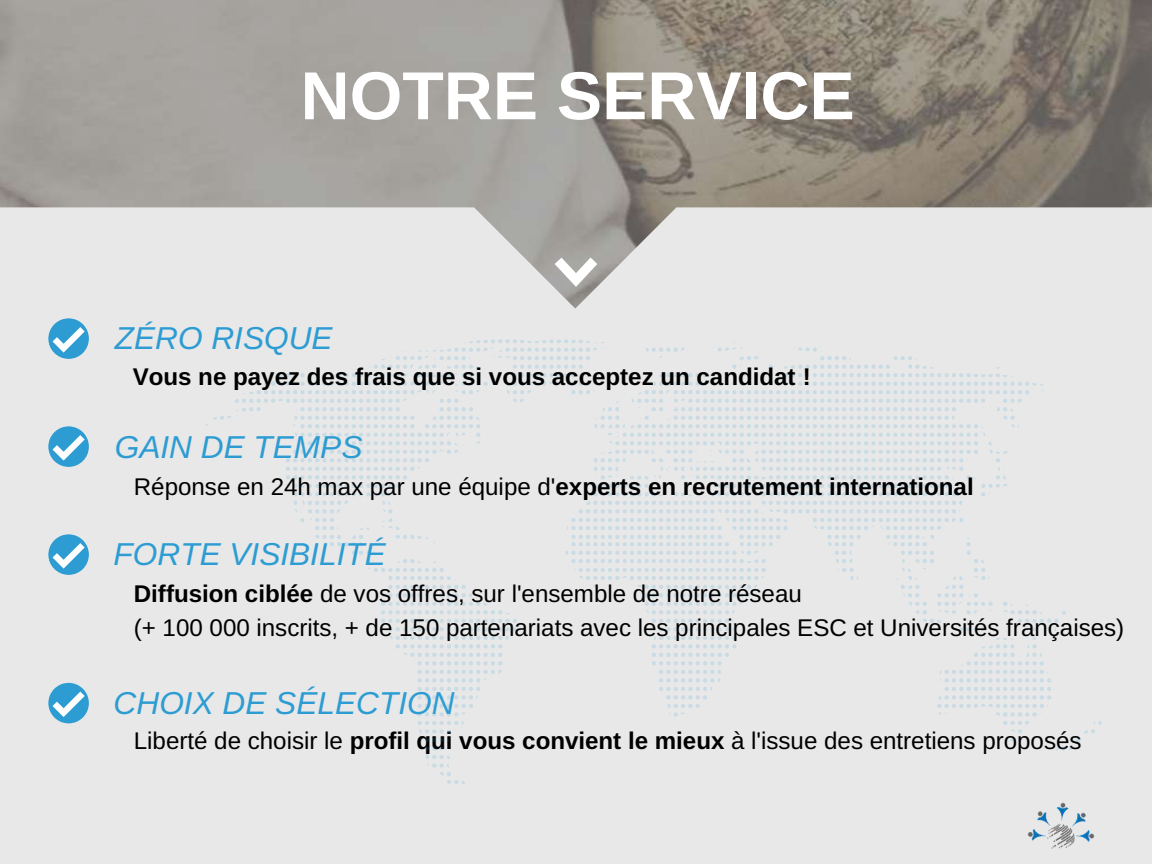
<style>
.page{position:relative;width:1152px;height:864px;background:#fff}
.page>*{position:absolute;margin:0;border:0;box-sizing:border-box;transform-origin:0 0}
.t1{font:700 67.95px "Arimo";color:#fff}
.t2{font:italic 31.65px "Arimo";color:#2c9cd3}
.t3{font:24.15px/33.8px "Arimo";color:#000}
.t4{font:700 24.15px "Arimo";color:#000}
.s1{font-weight:400}
.s2{font-weight:700}
</style>
<div class="page">
<div style="left:0;top:778px;width:1152px;height:86px;background:#e8e8e8"></div>
<div style="left:0;top:179px;width:1152px;height:613px;background:#e8e8e8"></div>
<img style="left:0;top:0;width:1152px;height:309px">
<svg style="left:555px;top:258px;width:42px;height:29px"></svg>
<svg style="left:48px;top:318px;width:41px;height:41px"></svg>
<svg style="left:48px;top:426px;width:41px;height:41px"></svg>
<svg style="left:48px;top:534px;width:41px;height:41px"></svg>
<svg style="left:48px;top:683px;width:41px;height:40px"></svg>
<svg style="left:388px;top:339px;width:596px;height:292px"></svg>
<img style="left:1027px;top:802px;width:68px;height:47px">
<h1 class="t1" style="left:301px;top:58px;width:556px">NOTRE SERVICE</h1>
<h2 class="t2" style="left:115px;top:320px;width:219px">ZÉRO RISQUE</h2>
<p class="t4" style="left:133px;top:363px;width:680px">Vous ne payez des frais que si vous acceptez un candidat !</p>
<h2 class="t2" style="left:115px;top:429px;width:249px">GAIN DE TEMPS</h2>
<p class="t4" style="left:134px;top:473px;width:841px"><span class="s1">Réponse en 24h max par une équipe d'</span>experts en recrutement international</p>
<h2 class="t2" style="left:114px;top:536px;width:274px">FORTE VISIBILITÉ</h2>
<p class="t3" style="left:134px;top:577px;width:992px"><span class="s2">Diffusion ciblée</span> de vos offres, sur l'ensemble de notre réseau<br>(+ 100 000 inscrits, + de 150 partenariats avec les principales ESC et Universités françaises)</p>
<h2 class="t2" style="left:114px;top:686px;width:342px">CHOIX DE SÉLECTION</h2>
<p class="t3" style="left:134px;top:724px;width:949px">Liberté de choisir le <span class="s2">profil qui vous convient le mieux</span> à l'issue des entretiens proposés</p>
</div>
